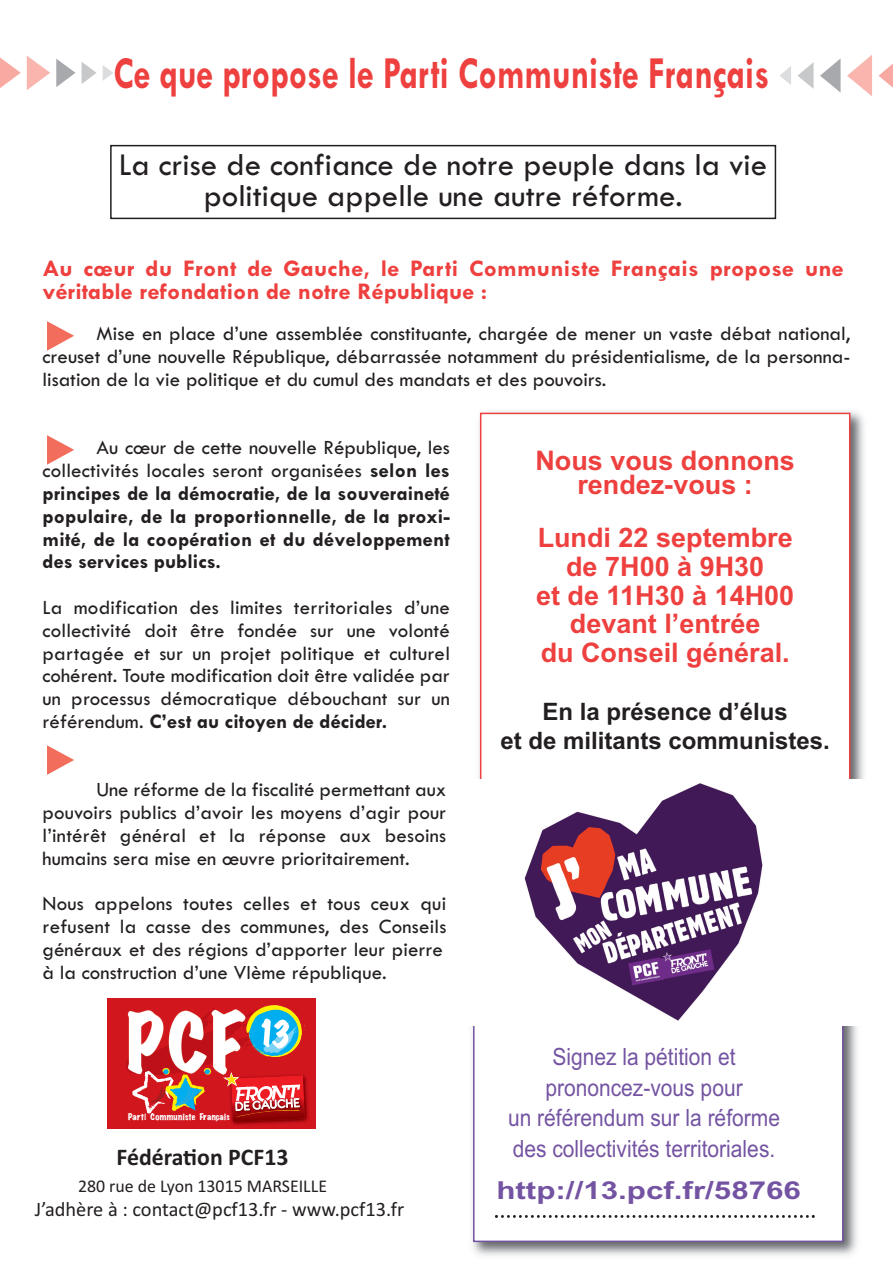
<style>
.page{position:relative;width:893px;height:1263px;background:#fff}
.page>*{position:absolute;margin:0;border:0;box-sizing:border-box;transform-origin:0 0}
.t1{font:700 46.2px "Tw Cen";color:#ee403e;scale:.75 1}
.t2{font:33px/31.3px "Tw Cen";color:#231f20;text-align:center}
.t3{font:700 27px/28.8px "Arial";color:#ee403e;text-align:center}
.t4{font:700 24.75px "Arial";color:#7454a2;scale:1.26 1}
.t5{font:700 24px/22.8px "Tw Cen";letter-spacing:.01em;color:#ee403e}
.t6{font:700 24px/28.8px "Arial";color:#231f20;text-align:center}
.t7{font:700 24px "Calibri";color:#231f20}
.t8{font:23.7px/30.6px "Arial";color:#7454a2;text-align:center;scale:.88 1}
.t9{font:21px/22.8px "Tw Cen";color:#231f20;text-align:justify}
.t10{font:700 21px/22.8px "Tw Cen";letter-spacing:.01em;color:#231f20;text-align:justify}
.t11{font:20.55px "Calibri";color:#231f20}
.t12{font:18px "Calibri";color:#231f20}
.t13{font:expanded 8.4px "Marker Felt";letter-spacing:.03em;color:#fff}
.s1{font-weight:400}
.s2{font-weight:700}
</style>
<div class="page">
<img style="left:472px;top:1026px;width:385px;height:230px">
<div style="left:474px;top:957px;width:368px;height:283px;background:#fff"></div>
<div style="left:473px;top:956px;width:370px;height:286px;border:2px solid #7454a2"></div>
<svg style="left:47px;top:435px;width:27px;height:30px"></svg>
<svg style="left:47px;top:745px;width:27px;height:30px"></svg>
<svg style="left:47px;top:321px;width:27px;height:30px"></svg>
<div style="left:107px;top:998px;width:209px;height:131px;background:#d2161e"></div>
<img style="left:126px;top:1007px;width:95px;height:68px">
<svg style="left:132px;top:1069px;width:74px;height:45px"></svg>
<img style="left:231px;top:1120px;width:47px;height:5px">
<img style="left:278px;top:1120px;width:30px;height:4px">
<svg style="left:221px;top:1005px;width:88px;height:115px"></svg>
<svg style="left:0;top:57px;width:21px;height:31px"></svg>
<svg style="left:27px;top:56px;width:23px;height:34px"></svg>
<svg style="left:56px;top:59px;width:20px;height:28px"></svg>
<svg style="left:82px;top:62px;width:15px;height:22px"></svg>
<svg style="left:103px;top:65px;width:10px;height:16px"></svg>
<svg style="left:878px;top:64px;width:15px;height:24px"></svg>
<svg style="left:847px;top:55px;width:25px;height:41px"></svg>
<svg style="left:820px;top:58px;width:21px;height:35px"></svg>
<svg style="left:798px;top:62px;width:16px;height:27px"></svg>
<svg style="left:780px;top:66px;width:11px;height:19px"></svg>
<img style="left:479px;top:411px;width:385px;height:368px">
<div style="left:481px;top:414px;width:368px;height:419px;background:#fff"></div>
<div style="left:480px;top:413px;width:370px;height:421px;border:2px solid #ee403e"></div>
<div style="left:110px;top:145px;width:666px;height:74px;border:2px solid #231f20"></div>
<svg style="left:495px;top:1215px;width:320px;height:3px"></svg>
<div style="left:446px;top:779px;width:440px;height:246px;background:#fff"></div>
<img style="left:524px;top:783px;width:239px;height:238px">
<h1 class="t1" style="left:113px;top:45px;width:876px">Ce que propose le Parti Communiste Français</h1>
<h2 class="t2" style="left:119px;top:148px;width:650px">La crise de confiance de notre peuple dans la vie politique appelle une autre réforme.</h2>
<p class="t5" style="left:43px;top:256px;width:803px">Au cœur du Front de Gauche, le Parti Communiste Français propose une véritable refondation de notre République :</p>
<p class="t9" style="left:43px;top:322px;width:809px;text-indent:54px">Mise en place d’une assemblée constituante, chargée de mener un vaste débat national, creuset d’une nouvelle République, débarrassée notamment du présidentialisme, de la personna&shy;lisation de la vie politique et du cumul des mandats et des pouvoirs.</p>
<p class="t10" style="left:43px;top:436px;width:409px;text-indent:54px"><span class="s1">Au cœur de cette nouvelle République, les collectivités locales seront organisées</span> selon les principes de la démocratie, de la souveraineté populaire, de la proportionnelle, de la proxi&shy;mité, de la coopération et du développement des services publics.</p>
<p class="t9" style="left:43px;top:595px;width:409px">La modification des limites territoriales d’une collectivité doit être fondée sur une volonté partagée et sur un projet politique et culturel cohérent. Toute modification doit être validée par un processus démocratique débouchant sur un référendum. <span class="s2">C’est au citoyen de décider.</span></p>
<p class="t9" style="left:43px;top:778px;width:405px;text-indent:54px">Une réforme de la fiscalité permettant aux pouvoirs publics d’avoir les moyens d’agir pour l’intérêt général et la réponse aux besoins humains sera mise en œuvre prioritairement.</p>
<p class="t9" style="left:43px;top:892px;width:405px;text-align:left">Nous appelons toutes celles et tous ceux qui refusent la casse des communes, des Conseils généraux et des régions d’apporter leur pierre à la construction d’une VIème république.</p>
<p class="t13" style="left:128px;top:1112px;width:103px">Parti Communiste Français</p>
<p class="t7" style="left:117px;top:1143px;width:173px">Fédération PCF13</p>
<p class="t12" style="left:78px;top:1175px;width:251px">280 rue de Lyon 13015 MARSEILLE</p>
<p class="t11" style="left:35px;top:1197px;width:371px">J’adhère à : contact@pcf13.fr - www.pcf13.fr</p>
<p class="t3" style="left:535px;top:448px;width:261px;line-height:24.3px">Nous vous donnons rendez-vous :</p>
<p class="t3" style="left:536px;top:523px;width:260px">Lundi 22 septembre de 7H00 à 9H30<br>et de 11H30 à 14H00 devant l’entrée<br>du Conseil général.</p>
<p class="t6" style="left:500px;top:697px;width:331px">En la présence d’élus<br>et de militants communistes.</p>
<p class="t8" style="left:508px;top:1042px;width:311px">Signez la pétition et prononcez-vous pour<br>un référendum sur la réforme des collectivités territoriales.</p>
<p class="t4" style="left:496px;top:1175px;width:243px">http://13.pcf.fr/58766</p>
</div>
